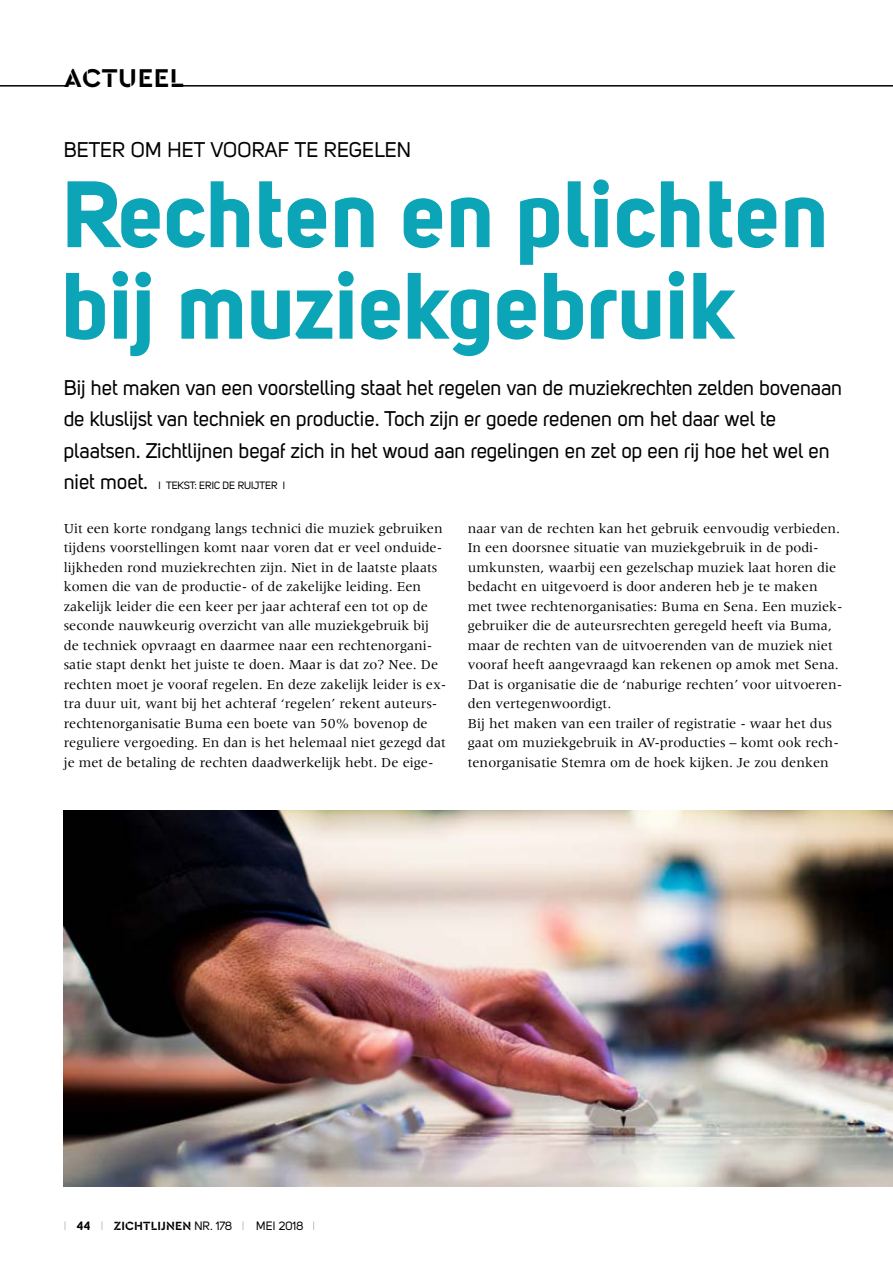
<style>
.page{position:relative;width:893px;height:1263px;background:#fff}
.page>*{position:absolute;margin:0;border:0;box-sizing:border-box;transform-origin:0 0}
.t1{font:93px/91.5px "Uni Sans Bold";color:#0ca4b7}
.t2{font:700 27px "Cera Stencil PRO";letter-spacing:.02em;color:#000}
.t3{font:21px/31.5px "Uni Sans Regular";letter-spacing:-.01em;color:#000}
.t4{font:14.25px/19.5px "Meridien";color:#000}
.t5{font:12px "Uni Sans Regular";letter-spacing:-.005em;color:#000}
.t6{font:10.5px "Uni Sans Regular";letter-spacing:-.01em;color:#000}
.s1{font-size:21px}
.s2{font-family:"Uni Sans Light";color:#878787}
.s3{font-family:"Uni Sans Bold"}
.s4{font-family:"Cera Stencil PRO";font-weight:700;font-size:12.45px}
</style>
<div class="page">
<hr style="left:181px;top:85px;width:712px;height:2px;background:#000">
<hr style="left:0;top:85px;width:66px;height:2px;background:#000">
<img style="left:64px;top:810px;width:829px;height:376px">
<h2 class="t2" style="left:64px;top:60px;width:121px">ACTUEEL</h2>
<h3 class="t3" style="left:64px;top:134px;width:349px">BETER OM HET VOORAF TE REGELEN</h3>
<h1 class="t1" style="left:64px;top:167px;width:768px">Rechten en plichten bij muziekgebruik</h1>
<p class="t3" style="left:64px;top:371px;width:780px">Bij het maken van een voorstelling staat het regelen van de muziekrechten zelden bovenaan de kluslijst van techniek en productie. Toch zijn er goede redenen om het daar wel te plaatsen. Zichtlijnen begaf zich in het woud aan regelingen en zet op een rij hoe het wel en</p>
<p class="t6" style="left:64px;top:479px;width:223px"><span class="s1">niet moet.</span> I TEKST: ERIC DE RUIJTER I</p>
<p class="t4" style="left:64px;top:518px;width:384px">Uit een korte rondgang langs technici die muziek gebruiken tijdens voorstellingen komt naar voren dat er veel onduide&shy;lijkheden rond muziekrechten zijn. Niet in de laatste plaats komen die van de productie- of de zakelijke leiding. Een zakelijk leider die een keer per jaar achteraf een tot op de seconde nauwkeurig overzicht van alle muziekgebruik bij de techniek opvraagt en daarmee naar een rechtenorgani&shy;satie stapt denkt het juiste te doen. Maar is dat zo? Nee. De rechten moet je vooraf regelen. En deze zakelijk leider is ex&shy;tra duur uit, want bij het achteraf ‘regelen’ rekent auteurs&shy;rechtenorganisatie Buma een boete van 50% bovenop de reguliere vergoeding. En dan is het helemaal niet gezegd dat je met de betaling de rechten daadwerkelijk hebt. De eige-</p>
<p class="t4" style="left:468px;top:518px;width:376px">naar van de rechten kan het gebruik eenvoudig verbieden.<br>In een doorsnee situatie van muziekgebruik in de podi&shy;umkunsten, waarbij een gezelschap muziek laat horen die bedacht en uitgevoerd is door anderen heb je te maken met twee rechtenorganisaties: Buma en Sena. Een muziek&shy;gebruiker die de auteursrechten geregeld heeft via Buma, maar de rechten van de uitvoerenden van de muziek niet vooraf heeft aangevraagd kan rekenen op amok met Sena.<br>Dat is organisatie die de ‘naburige rechten’ voor uitvoeren&shy;den vertegenwoordigt.<br>Bij het maken van een trailer of registratie - waar het dus gaat om muziekgebruik in AV-producties – komt ook rech&shy;tenorganisatie Stemra om de hoek kijken. Je zou denken</p>
<p class="t5" style="left:64px;top:1219px;width:253px"><span class="s2">I</span> <span class="s3">44</span> <span class="s2">I</span> <span class="s4">ZICHTLIJNEN</span> NR. 178 <span class="s2">I</span> MEI 2018 <span class="s2">I</span></p>
</div>
